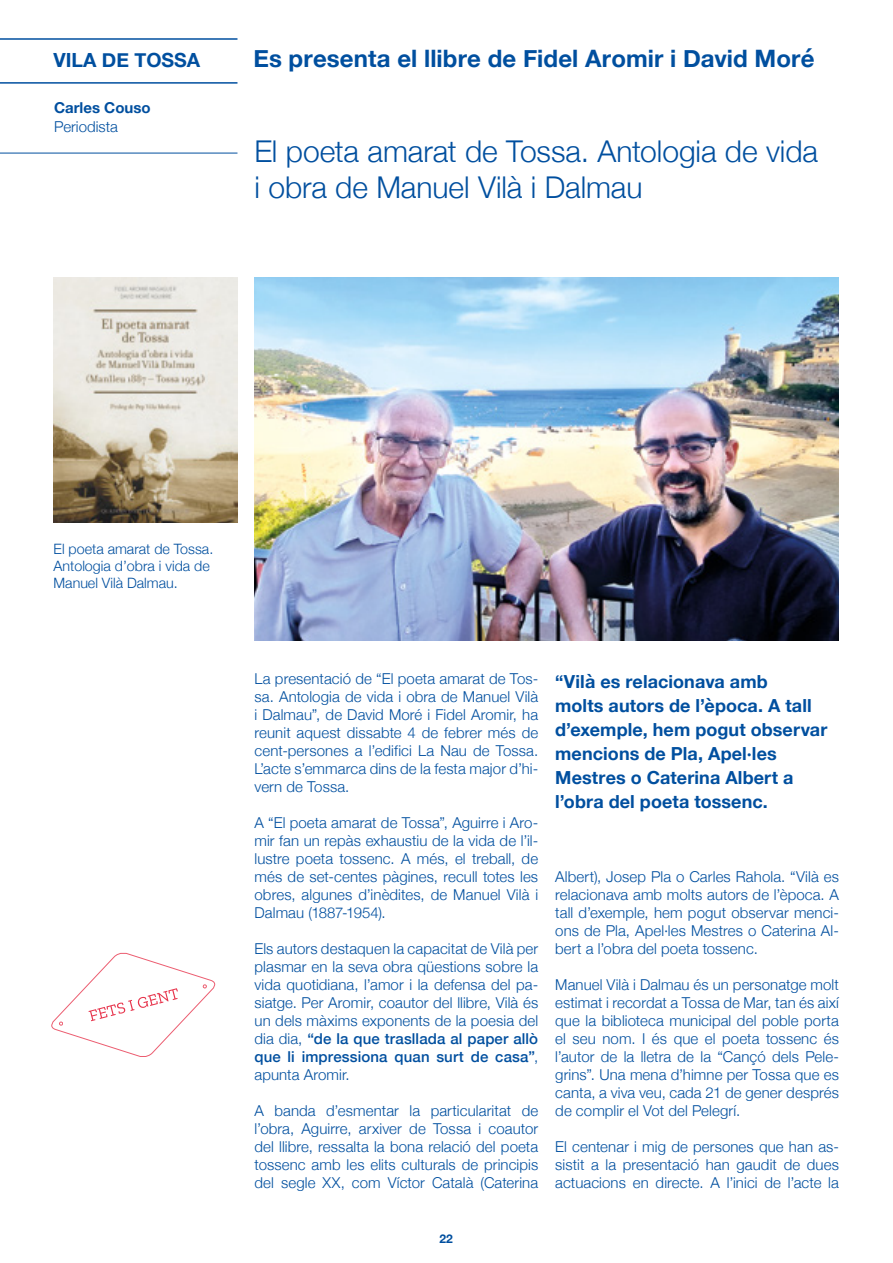
<style>
.page{position:relative;width:893px;height:1263px;background:#fff}
.page>*{position:absolute;margin:0;border:0;box-sizing:border-box;transform-origin:0 0}
.t1{font:300 30px/36px "Helvetica Neue";letter-spacing:-.005em;color:#004f9f}
.t2{font:700 24px "Helvetica Neue";letter-spacing:.005em;color:#004f9f}
.t3{font:700 19.5px "Helvetica Neue";color:#004f9f}
.t4{font:700 18px/24px "Helvetica Neue";letter-spacing:.005em;color:#004f9f}
.t5{font:300 15px/18px "Helvetica Neue";letter-spacing:.005em;color:#004f9f;text-align:justify}
.t6{font:700 15px "Helvetica Neue";color:#004f9f}
.t7{font:300 14.25px/17.1px "Helvetica Neue";color:#004f9f}
.t8{font:700 12px "Helvetica Neue";color:#004f9f}
.s1{font-weight:500}
</style>
<div class="page">
<hr style="left:0;top:38px;width:237px;height:2px;background:#004f9f">
<hr style="left:0;top:153px;width:237px;height:1px;background:#004f9f">
<hr style="left:0;top:82px;width:237px;height:2px;background:#004f9f">
<img style="left:54px;top:277px;width:183px;height:245px">
<img style="left:254px;top:277px;width:585px;height:363px">
<svg style="left:51px;top:952px;width:165px;height:105px"></svg>
<h3 class="t3" style="left:54px;top:45px;width:148px">VILA DE TOSSA</h3>
<h2 class="t2" style="left:253px;top:40px;width:562px">Es presenta el llibre de Fidel Aromir i David Moré</h2>
<p class="t6" style="left:54px;top:96px;width:98px">Carles Couso</p>
<p class="t5" style="left:54px;top:117px;width:65px">Periodista</p>
<h1 class="t1" style="left:254px;top:131px;width:565px">El poeta amarat de Tossa. Antologia de vida i obra de Manuel Vilà i Dalmau</h1>
<p class="t7" style="left:54px;top:539px;width:161px">El poeta amarat de Tossa.<br>Antologia d’obra i vida de<br>Manuel Vilà Dalmau.</p>
<p class="t5" style="left:254px;top:669px;width:285px">La presentació de “El poeta amarat de Tos&shy;sa. Antologia de vida i obra de Manuel Vilà i Dalmau”, de David Moré i Fidel Aromir, ha reunit aquest dissabte 4 de febrer més de cent-persones a l’edifici La Nau de Tossa.<br>L’acte s’emmarca dins de la festa major d’hi&shy;vern de Tossa.</p>
<p class="t5" style="left:254px;top:813px;width:285px;text-align:left">A “El poeta amarat de Tossa”, Aguirre i Aro&shy;mir fan un repàs exhaustiu de la vida de l’il· lustre poeta tossenc. A més, el treball, de més de set-centes pàgines, recull totes les obres, algunes d’inèdites, de Manuel Vilà i Dalmau (1887-1954).</p>
<p class="t5" style="left:254px;top:939px;width:285px">Els autors destaquen la capacitat de Vilà per plasmar en la seva obra qüestions sobre la vida quotidiana, l’amor i la defensa del pa&shy;siatge. Per Aromir, coautor del llibre, Vilà és un dels màxims exponents de la poesia del dia dia, <span class="s1">“de la que trasllada al paper allò que li impressiona quan surt de casa”</span>, apunta Aromir.</p>
<p class="t5" style="left:254px;top:1101px;width:285px">A banda d’esmentar la particularitat de l’obra, Aguirre, arxiver de Tossa i coautor del llibre, ressalta la bona relació del poeta tossenc amb les elits culturals de principis del segle XX, com Víctor Català (Caterina</p>
<p class="t4" style="left:555px;top:670px;width:274px">“Vilà es relacionava amb<br>molts autors de l’època. A tall d’exemple, hem pogut observar mencions de Pla, Apel·les<br>Mestres o Caterina Albert a l’obra del poeta tossenc.</p>
<p class="t5" style="left:555px;top:867px;width:285px">Albert), Josep Pla o Carles Rahola. “Vilà es relacionava amb molts autors de l’època. A tall d’exemple, hem pogut observar menci&shy;ons de Pla, Apel·les Mestres o Caterina Al&shy;bert a l’obra del poeta tossenc.</p>
<p class="t5" style="left:555px;top:975px;width:285px">Manuel Vilà i Dalmau és un personatge molt estimat i recordat a Tossa de Mar, tan és així que la biblioteca municipal del poble porta el seu nom. I és que el poeta tossenc és l’autor de la lletra de la “Cançó dels Pele&shy;grins”. Una mena d’himne per Tossa que es canta, a viva veu, cada 21 de gener després de complir el Vot del Pelegrí.</p>
<p class="t5" style="left:555px;top:1137px;width:285px">El centenar i mig de persones que han as&shy;sistit a la presentació han gaudit de dues actuacions en directe. A l’inici de l’acte la</p>
<p class="t8" style="left:439px;top:1229px;width:15px">22</p>
</div>
